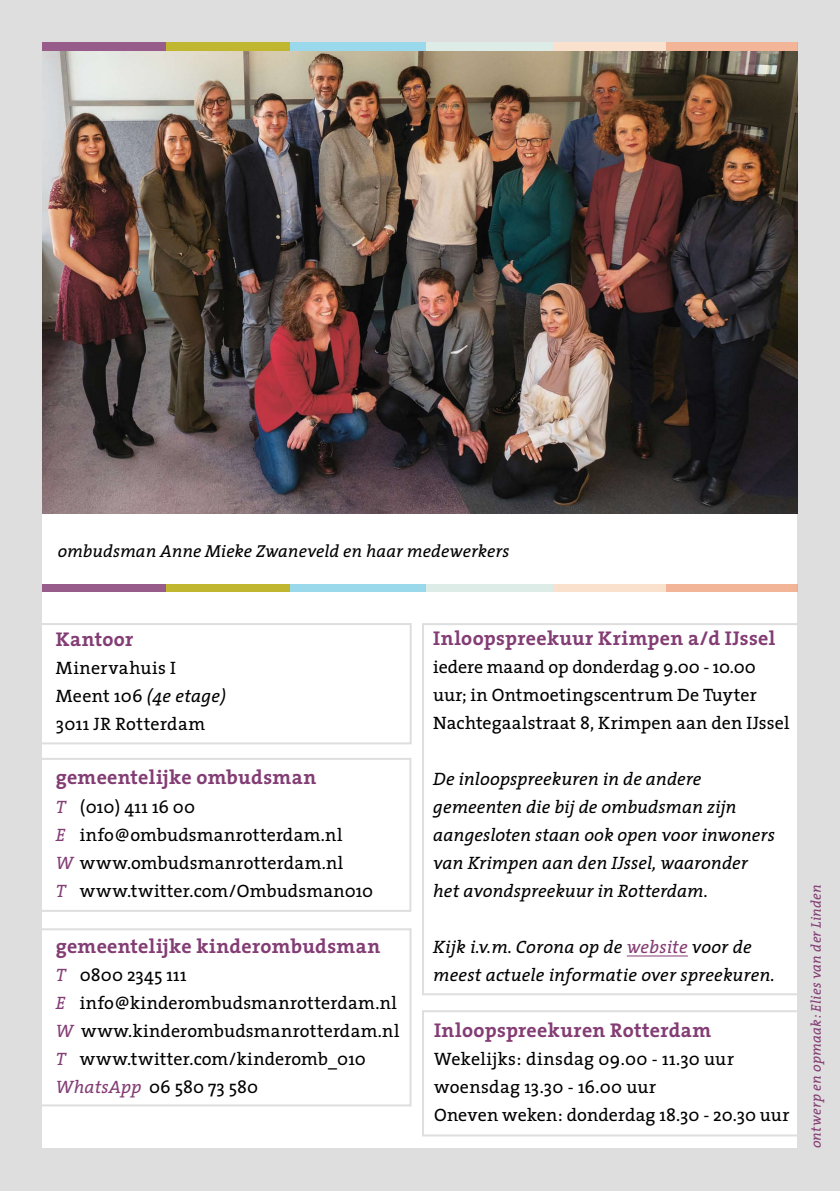
<style>
.page{position:relative;width:840px;height:1191px;background:#fff}
.page>*{position:absolute;margin:0;border:0;box-sizing:border-box;transform-origin:0 0}
.t1{font:700 20px "The Serif";letter-spacing:.015em;color:#833d74}
.t2{font:18px/28px "The Serif";letter-spacing:.01em;color:#000}
.t3{font:italic 18px/28px "The Serif";color:#000}
.t4{font:italic 17.4px "The Serif";color:#000}
.t5{font:italic 14px "The Serif";letter-spacing:.02em;color:#833d74}
.s1{font-style:italic}
.s2{font-style:italic;color:#833d74}
.s3{color:#833d74}
.s4{font-size:18.6px}
</style>
<div class="page">
<div style="left:0;top:0;width:839px;height:1191px;background:#dfdede"></div>
<div style="left:42px;top:43px;width:754px;height:1105px;background:#fff"></div>
<img style="left:42px;top:51px;width:754px;height:462px">
<div style="left:527px;top:43px;width:269px;height:8px;background:#f3b597"></div>
<div style="left:89px;top:43px;width:334px;height:8px;background:#c0b630"></div>
<div style="left:290px;top:43px;width:262px;height:8px;background:#99d9eb"></div>
<div style="left:42px;top:43px;width:124px;height:8px;background:#975c8a"></div>
<svg style="left:426px;top:43px;width:239px;height:8px;background:#eae6db"></svg>
<div style="left:527px;top:584px;width:269px;height:8px;background:#f3b597"></div>
<div style="left:89px;top:584px;width:334px;height:8px;background:#c0b630"></div>
<div style="left:290px;top:584px;width:262px;height:8px;background:#99d9eb"></div>
<div style="left:42px;top:584px;width:123px;height:8px;background:#975c8a"></div>
<svg style="left:426px;top:584px;width:239px;height:8px;background:#eae6db"></svg>
<div style="left:22px;top:758px;width:389px;height:154px;border:2px solid #dfdede"></div>
<div style="left:22px;top:928px;width:389px;height:178px;border:2px solid #dfdede"></div>
<div style="left:22px;top:623px;width:389px;height:121px;border:2px solid #dfdede"></div>
<div style="left:422px;top:1010px;width:402px;height:126px;border:2px solid #dfdede"></div>
<div style="left:422px;top:623px;width:398px;height:372px;border:2px solid #dfdede"></div>
<hr style="left:626px;top:955px;width:61px;height:1px;background:#833d74">
<p class="t4" style="left:58px;top:536px;width:453px">ombudsman Anne Mieke Zwaneveld en haar medewerkers</p>
<p class="t1" style="left:56px;top:622px;width:79px">Kantoor</p>
<p class="t2" style="left:56px;top:653px;width:172px">Minervahuis I<br>Meent 106 <span class="s1">(4e etage)<br></span>3011 JR Rotterdam</p>
<p class="t1" style="left:56px;top:761px;width:262px">gemeentelijke ombudsman</p>
<p class="t2" style="left:56px;top:792px;width:319px"><span class="s2">T</span> (010) 411 16 00<br><span class="s2">E</span> info@ombudsmanrotterdam.nl<br><span class="s2">W</span> www.ombudsmanrotterdam.nl<br><span class="s2">T</span> www.twitter.com/Ombudsman010</p>
<p class="t1" style="left:56px;top:929px;width:326px">gemeentelijke kinderombudsman</p>
<p class="t2" style="left:56px;top:960px;width:345px"><span class="s2">T</span> 0800 2345 111<br><span class="s2">E</span> info@kinderombudsmanrotterdam.nl<br><span class="s2">W</span> www.kinderombudsmanrotterdam.nl<br><span class="s2">T</span> www.twitter.com/kinderomb_010<br><span class="s2">WhatsApp</span> 06 580 73 580</p>
<p class="t1" style="left:433px;top:621px;width:343px">Inloopspreekuur Krimpen a/d IJssel</p>
<p class="t2" style="left:433px;top:652px;width:357px">iedere maand op donderdag 9.00 - 10.00 uur; in Ontmoetingscentrum De Tuyter<br>Nachtegaalstraat 8, Krimpen aan den IJssel</p>
<p class="t3" style="left:433px;top:764px;width:343px">De inloopspreekuren in de andere gemeenten die bij de ombudsman zijn aangesloten staan ook open voor inwoners van Krimpen aan den IJssel, waaronder het avondspreekuur in Rotterdam.</p>
<p class="t3" style="left:433px;top:932px;width:343px">Kijk i.v.m. Corona op de <span class="s3">website</span> voor de meest actuele informatie over spreekuren<span class="s4">.</span></p>
<p class="t1" style="left:434px;top:1013px;width:279px">Inloopspreekuren Rotterdam</p>
<p class="t2" style="left:434px;top:1044px;width:357px">Wekelijks: dinsdag 09.00 - 11.30 uur woensdag 13.30 - 16.00 uur<br>Oneven weken: donderdag 18.30 - 20.30 uur</p>
<p class="t5" style="left:804px;top:1148px;width:266px;rotate:-90deg">ontwerp en opmaak: Elies van der Linden</p>
</div>
